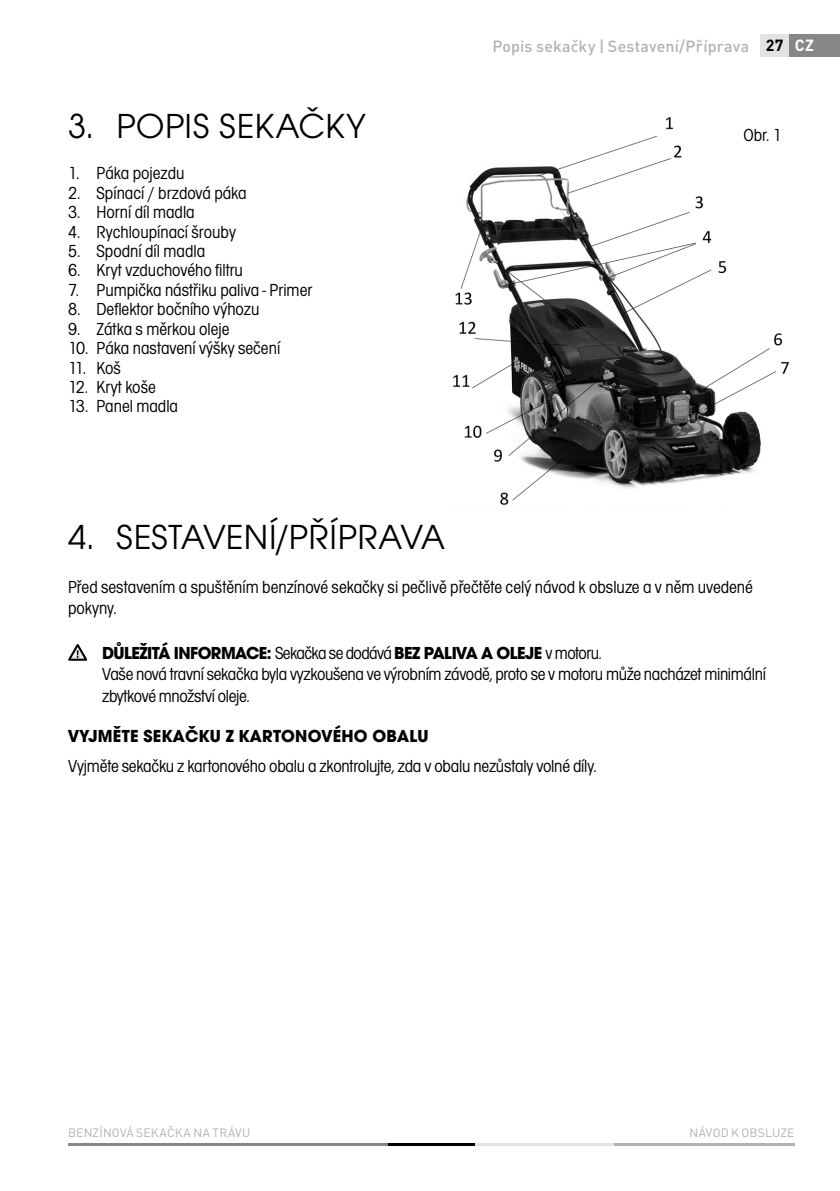
<style>
.page{position:relative;width:840px;height:1191px;background:#fff}
.page>*{position:absolute;margin:0;border:0;box-sizing:border-box;transform-origin:0 0}
.t1{font:36px "Avant Gar Got Itc TOT Boo";letter-spacing:.01em;color:#000}
.t2{font:18px/21.6px "Avant Gar Got Itc TOT Boo Con";color:#000}
.t3{font:18px/21.6px "Avant Gar Got Itc TOT Boo Con";letter-spacing:-.02em;color:#000}
.t4{font:700 18px "Avant Gar Got Itc TOT";letter-spacing:-.03em;color:#000}
.t5{font:700 18px "Avant Gar Got Itc TOT";letter-spacing:.015em;color:#000}
.t6{font:500 16px "DIN Pro";letter-spacing:.01em;color:#b3b2b2}
.t7{font:700 16px "DIN Pro";color:#fff}
.t8{font:12px "DIN Pro";letter-spacing:.015em;color:#b3b2b2}
.s1{font-weight:700;color:#000}
.s2{font-family:"Avant Gar Got Itc TOT Boo Con";font-weight:400}
</style>
<div class="page">
<hr style="left:613px;top:1142px;width:181px;height:3px;background:#b3b2b2">
<hr style="left:474px;top:1142px;width:139px;height:3px;background:#e3e3e3">
<hr style="left:68px;top:1142px;width:319px;height:3px;background:#878787">
<hr style="left:387px;top:1142px;width:87px;height:3px;background:#000">
<div style="left:788px;top:34px;width:51px;height:23px;background:#878787"></div>
<div style="left:760px;top:34px;width:28px;height:23px;background:#e3e3e3"></div>
<svg style="left:68px;top:644px;width:19px;height:17px"></svg>
<img style="left:453px;top:117px;width:336px;height:388px">
<h1 class="t1" style="left:68px;top:105px;width:299px">3. POPIS SEKAČKY</h1>
<p class="t2" style="left:68px;top:163px;width:118px">1. Páka pojezdu</p>
<p class="t2" style="left:68px;top:182px;width:180px">2. Spínací / brzdová páka</p>
<p class="t2" style="left:68px;top:201px;width:128px">3. Horní díl madla</p>
<p class="t2" style="left:68px;top:221px;width:169px">4. Rychloupínací šrouby</p>
<p class="t2" style="left:68px;top:240px;width:138px">5. Spodní díl madla</p>
<p class="t2" style="left:68px;top:260px;width:176px">6. Kryt vzduchového filtru</p>
<p class="t2" style="left:68px;top:279px;width:245px">7. Pumpička nástřiku paliva - Primer</p>
<p class="t2" style="left:68px;top:299px;width:193px">8. Deflektor bočního výhozu</p>
<p class="t2" style="left:68px;top:318px;width:163px">9. Zátka s měrkou oleje</p>
<p class="t2" style="left:68px;top:337px;width:213px">10. Páka nastavení výšky sečení</p>
<p class="t2" style="left:68px;top:357px;width:54px">11. Koš</p>
<p class="t2" style="left:68px;top:376px;width:89px">12. Kryt koše</p>
<p class="t2" style="left:68px;top:396px;width:111px">13. Panel madla</p>
<p class="t6" style="left:492px;top:33px;width:292px">Popis sekačky | Sestavení/Příprava <span class="s1">27</span></p>
<p class="t7" style="left:794px;top:32px;width:21px">CZ</p>
<p class="t2" style="left:743px;top:125px;width:40px">Obr. 1</p>
<h1 class="t1" style="left:68px;top:516px;width:378px">4. SESTAVENÍ/PŘÍPRAVA</h1>
<p class="t2" style="left:68px;top:576px;width:686px">Před sestavením a spuštěním benzínové sekačky si pečlivě přečtěte celý návod k obsluze a v něm uvedené pokyny.</p>
<p class="t4" style="left:102px;top:642px;width:501px">DŮLEŽITÁ INFORMACE: <span class="s2">Sekačka se dodává</span> BEZ PALIVA A OLEJE <span class="s2">v motoru.</span></p>
<p class="t3" style="left:102px;top:664px;width:665px">Vaše nová travní sekačka byla vyzkoušena ve výrobním závodě, proto se v motoru může nacházet minimální zbytkové množství oleje.</p>
<p class="t5" style="left:68px;top:725px;width:361px">VYJMĚTE SEKAČKU Z KARTONOVÉHO OBALU</p>
<p class="t2" style="left:68px;top:755px;width:529px">Vyjměte sekačku z kartonového obalu a zkontrolujte, zda v obalu nezůstaly volné díly.</p>
<p class="t8" style="left:68px;top:1123px;width:184px">BENZÍNOVÁ SEKAČKA NA TRÁVU</p>
<p class="t8" style="left:689px;top:1123px;width:106px">NÁVOD K OBSLUZE</p>
</div>
